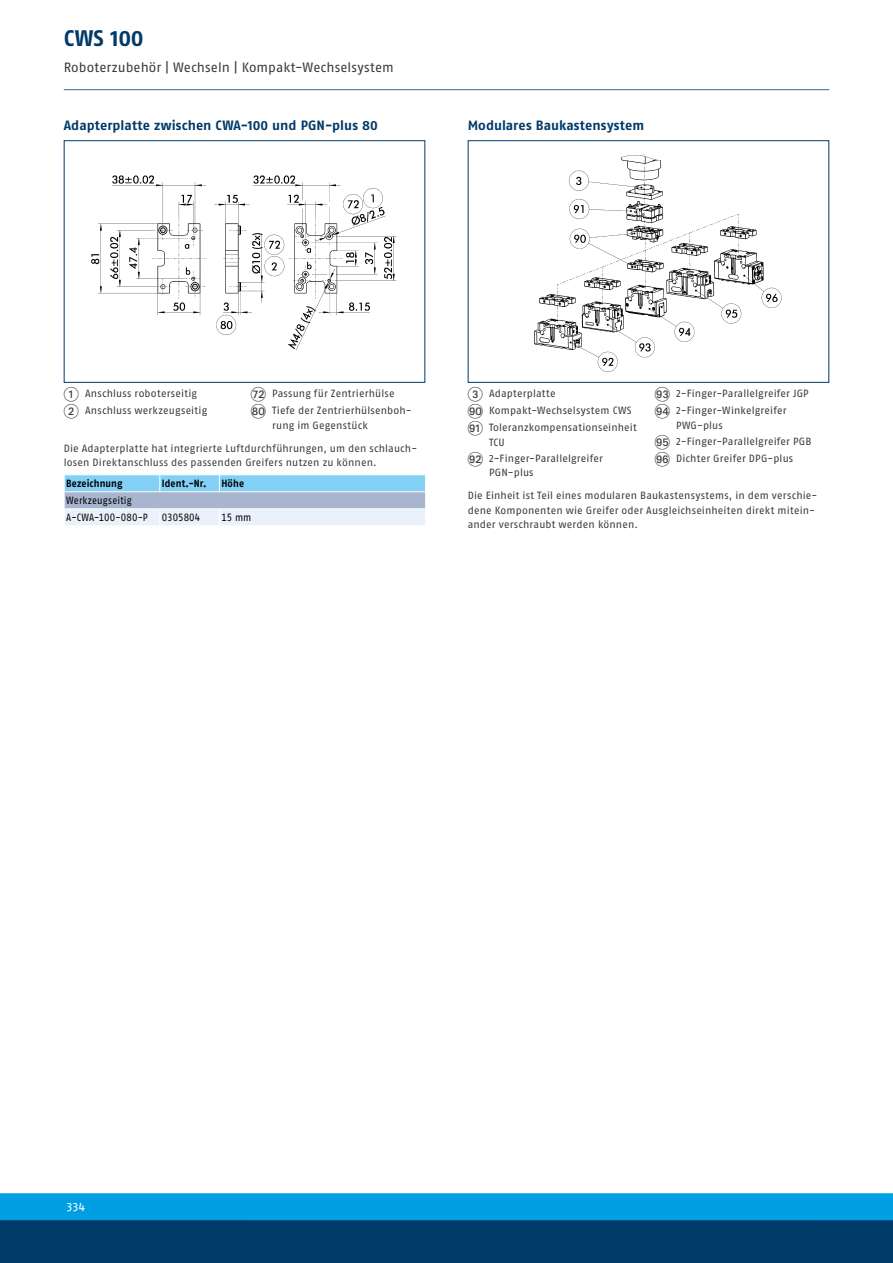
<style>
.page{position:relative;width:893px;height:1263px;background:#fff}
.page>*{position:absolute;margin:0;border:0;box-sizing:border-box;transform-origin:0 0}
.t1{font:700 22.5px "SCHUNK Fago Pro";color:#003a69}
.t2{font:700 13.5px "SCHUNK Fago Pro";letter-spacing:.005em;color:#003a69}
.t3{font:13.5px "SCHUNK Fago Pro";letter-spacing:.005em;color:#3b3b3a}
.t4{font:12px "SCHUNK Fago Pro";color:#fff}
.t5{font:10.5px/17px "SCHUNK Fago Pro";letter-spacing:.015em;color:#3b3b3a}
.t6{font:10.5px/17px "SCHUNK Fago Pro";letter-spacing:.01em;color:#000;scale:.9 1}
.t7{font:700 10.5px "SCHUNK Fago Pro";letter-spacing:.01em;color:#000;scale:.9 1}
.s1{font-family:"Deco Numbers LH Circle";font-size:15px}
</style>
<div class="page">
<div style="left:0;top:1202px;width:893px;height:61px;background:#003a69"></div>
<div style="left:0;top:1193px;width:893px;height:27px;background:#009ee3"></div>
<hr style="left:64px;top:89px;width:765px;height:1px;background:#3e6791">
<div style="left:64px;top:140px;width:361px;height:243px;border:1px solid #003a69"></div>
<img style="left:91px;top:175px;width:306px;height:175px">
<svg style="left:64px;top:475px;width:362px;height:50px;background:#b3d3ea"></svg>
<hr style="left:64px;top:508px;width:96px;height:1px;background:#fff">
<hr style="left:160px;top:508px;width:59px;height:1px;background:#fff">
<hr style="left:219px;top:508px;width:207px;height:1px;background:#fff">
<div style="left:468px;top:140px;width:361px;height:243px;border:1px solid #003a69"></div>
<img style="left:534px;top:154px;width:248px;height:218px">
<h1 class="t1" style="left:64px;top:24px;width:81px">CWS 100</h1>
<p class="t3" style="left:64px;top:60px;width:332px">Roboterzubehör | Wechseln | Kompakt-Wechselsystem</p>
<p class="t2" style="left:64px;top:117px;width:316px">Adapterplatte zwischen CWA-100 und PGN-plus 80</p>
<p class="t2" style="left:468px;top:117px;width:178px">Modulares Baukastensystem</p>
<p class="t5" style="left:64px;top:385px;width:145px"><span class="s1">1</span> Anschluss roboterseitig<br><span class="s1">2</span> Anschluss werkzeugseitig</p>
<p class="t5" style="left:251px;top:385px;width:162px"><span class="s1">GL</span> Passung für Zentrierhülse<br><span class="s1">HT</span> Tiefe der Zentrierhülsenboh-</p>
<p class="t5" style="left:64px;top:414px;width:355px;line-height:23px;text-indent:208px">rung im Gegenstück<br>Die Adapterplatte hat integrierte Luftdurchführungen, um den schlauch-</p>
<p class="t5" style="left:64px;top:454px;width:314px">losen Direktanschluss des passenden Greifers nutzen zu können.</p>
<p class="t7" style="left:66px;top:477px;width:64px">Bezeichnung</p>
<p class="t7" style="left:162px;top:477px;width:51px">Ident.-Nr.</p>
<p class="t7" style="left:221px;top:477px;width:27px">Höhe</p>
<p class="t6" style="left:66px;top:492px;width:92px">Werkzeugseitig<br>A-CWA-100-080-P</p>
<p class="t6" style="left:162px;top:509px;width:44px">0305804</p>
<p class="t6" style="left:221px;top:509px;width:35px">15 mm</p>
<p class="t5" style="left:468px;top:385px;width:171px"><span class="s1">3</span> Adapterplatte<br><span class="s1">IT</span> Kompakt-Wechselsystem CWS<br><span class="s1">IK</span> Toleranzkompensationseinheit</p>
<p class="t5" style="left:468px;top:434px;width:137px;line-height:16.5px;text-indent:21px">TCU<br><span class="s1">IL</span> 2-Finger-Parallelgreifer</p>
<p class="t5" style="left:489px;top:464px;width:46px">PGN-plus</p>
<p class="t5" style="left:655px;top:385px;width:155px"><span class="s1">IM</span> 2-Finger-Parallelgreifer JGP<br><span class="s1">IN</span> 2-Finger-Winkelgreifer</p>
<p class="t5" style="left:655px;top:417px;width:158px;text-indent:21px">PWG-plus<br><span class="s1">IO</span> 2-Finger-Parallelgreifer PGB<br><span class="s1">IP</span> Dichter Greifer DPG-plus</p>
<p class="t5" style="left:468px;top:488px;width:351px;line-height:14.2px">Die Einheit ist Teil eines modularen Baukastensystems, in dem verschie&shy;dene Komponenten wie Greifer oder Ausgleichseinheiten direkt mitein&shy;ander verschraubt werden können.</p>
<p class="t4" style="left:67px;top:1199px;width:20px">334</p>
</div>
